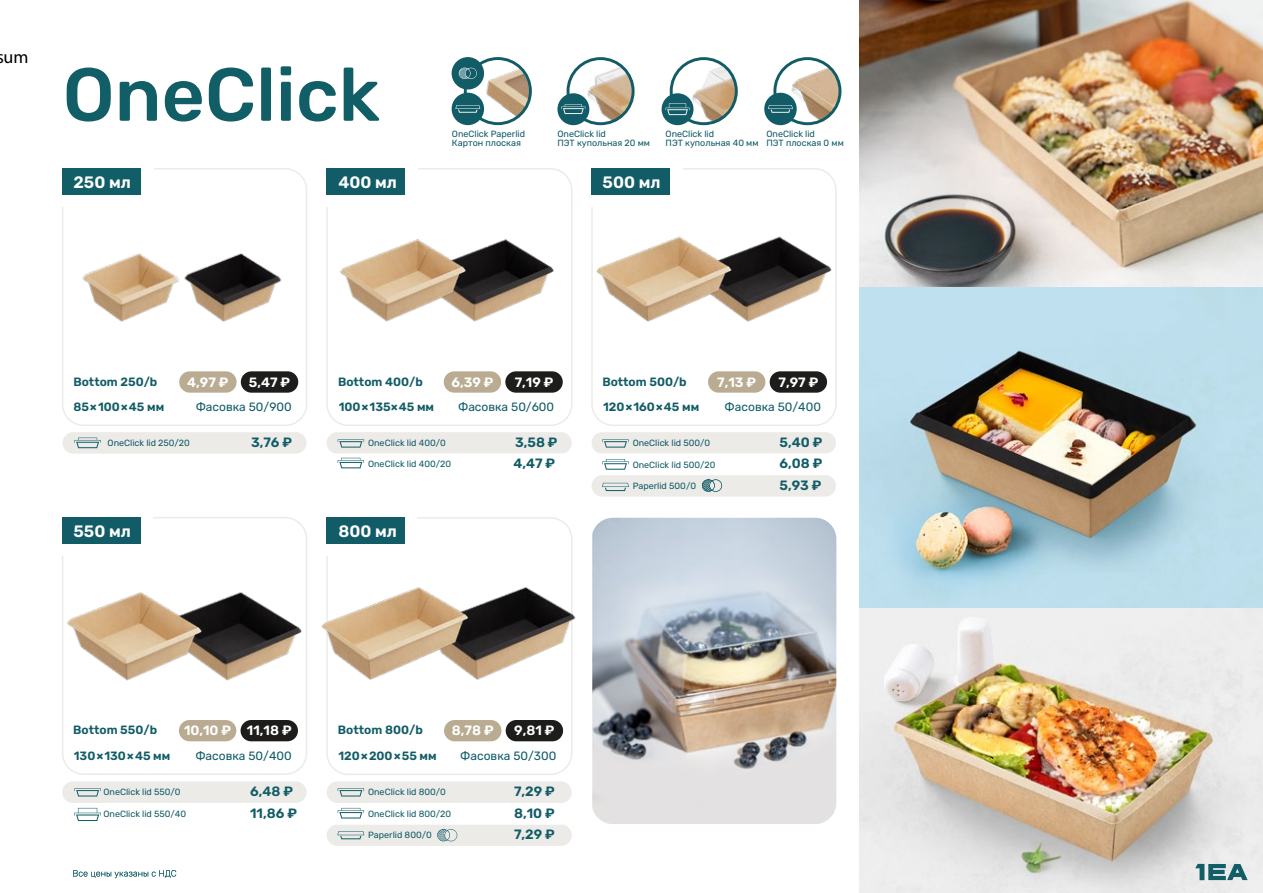
<style>
.page{position:relative;width:1263px;height:893px;background:#fff}
.page>*{position:absolute;margin:0;border:0;box-sizing:border-box;transform-origin:0 0}
.t1{font:500 75px "Rubik";color:#115e67}
.t2{font:18px "Myriad Pro";color:#000}
.t3{font:600 16.5px "Rubik";color:#fff}
.t4{font:600 13.5px/21.3px "Rubik";color:#115c66}
.t5{font:600 13.5px "Rubik";color:#fff}
.t6{font:600 12px/24.9px "Rubik";color:#115c66}
.t7{font:12px "Rubik";color:#115c66}
.t8{font:9px/9px "Rubik";color:#115c66}
</style>
<div class="page">
<img style="left:859px;top:574px;width:404px;height:319px">
<div style="left:326px;top:517px;width:246px;height:258px;border:2px solid #ebebe9;border-radius:21px"></div>
<div style="left:325px;top:517px;width:92px;height:39px;background:#fff"></div>
<div style="left:591px;top:168px;width:246px;height:258px;border:2px solid #ebebe9;border-radius:21px"></div>
<div style="left:62px;top:168px;width:245px;height:258px;border:2px solid #ebebe9;border-radius:21px"></div>
<div style="left:327px;top:432px;width:245px;height:22px;background:#edebe8;border-radius:11px"></div>
<div style="left:592px;top:432px;width:244px;height:22px;background:#edebe8;border-radius:11px"></div>
<div style="left:592px;top:475px;width:244px;height:22px;background:#edebe8;border-radius:11px"></div>
<div style="left:63px;top:432px;width:243px;height:22px;background:#edebe8;border-radius:11px"></div>
<div style="left:327px;top:781px;width:245px;height:22px;background:#edebe8;border-radius:11px"></div>
<div style="left:327px;top:824px;width:245px;height:22px;background:#edebe8;border-radius:11px"></div>
<div style="left:62px;top:781px;width:244px;height:22px;background:#edebe8;border-radius:11px"></div>
<div style="left:62px;top:168px;width:91px;height:39px;background:#fff"></div>
<div style="left:179px;top:371px;width:58px;height:22px;background:#b9ac92;border-radius:11px"></div>
<div style="left:241px;top:371px;width:57px;height:22px;background:#1d1d1b;border-radius:11px"></div>
<svg style="left:74px;top:438px;width:27px;height:10px"></svg>
<svg style="left:338px;top:458px;width:26px;height:10px"></svg>
<svg style="left:602px;top:459px;width:27px;height:11px"></svg>
<svg style="left:437px;top:829px;width:20px;height:12px"></svg>
<svg style="left:338px;top:439px;width:26px;height:9px"></svg>
<svg style="left:602px;top:439px;width:27px;height:9px"></svg>
<svg style="left:602px;top:483px;width:27px;height:8px"></svg>
<svg style="left:74px;top:788px;width:27px;height:8px"></svg>
<svg style="left:74px;top:808px;width:27px;height:13px"></svg>
<svg style="left:338px;top:788px;width:26px;height:8px"></svg>
<svg style="left:338px;top:808px;width:26px;height:10px"></svg>
<svg style="left:337px;top:831px;width:27px;height:8px"></svg>
<svg style="left:73px;top:870px;width:103px;height:8px"></svg>
<svg style="left:702px;top:479px;width:20px;height:13px"></svg>
<div style="left:62px;top:168px;width:78px;height:27px;background:#115e67"></div>
<div style="left:326px;top:168px;width:246px;height:258px;border:2px solid #ebebe9;border-radius:21px"></div>
<div style="left:327px;top:168px;width:91px;height:39px;background:#fff"></div>
<div style="left:327px;top:168px;width:78px;height:27px;background:#115c66"></div>
<div style="left:444px;top:371px;width:57px;height:22px;background:#b9ac92;border-radius:11px"></div>
<div style="left:505px;top:371px;width:58px;height:22px;background:#1d1d1b;border-radius:11px"></div>
<div style="left:708px;top:371px;width:57px;height:22px;background:#b9ac92;border-radius:11px"></div>
<div style="left:770px;top:371px;width:57px;height:22px;background:#1d1d1b;border-radius:11px"></div>
<div style="left:179px;top:720px;width:57px;height:21px;background:#b9ac92;border-radius:11px"></div>
<div style="left:241px;top:720px;width:57px;height:21px;background:#1d1d1b;border-radius:11px"></div>
<div style="left:444px;top:720px;width:57px;height:21px;background:#b9ac92;border-radius:11px"></div>
<div style="left:506px;top:720px;width:57px;height:21px;background:#1d1d1b;border-radius:11px"></div>
<div style="left:591px;top:168px;width:91px;height:39px;background:#fff"></div>
<div style="left:592px;top:168px;width:78px;height:27px;background:#115c66"></div>
<div style="left:62px;top:517px;width:245px;height:258px;border:2px solid #ebebe9;border-radius:21px"></div>
<div style="left:61px;top:517px;width:92px;height:39px;background:#fff"></div>
<div style="left:62px;top:517px;width:78px;height:26px;background:#115c66"></div>
<div style="left:327px;top:517px;width:78px;height:27px;background:#115c66"></div>
<svg style="left:557px;top:93px;width:32px;height:32px"></svg>
<svg style="left:561px;top:57px;width:74px;height:68px"></svg>
<svg style="left:662px;top:93px;width:31px;height:32px"></svg>
<svg style="left:666px;top:57px;width:72px;height:68px"></svg>
<svg style="left:764px;top:93px;width:33px;height:32px"></svg>
<svg style="left:768px;top:57px;width:73px;height:68px"></svg>
<div style="left:452px;top:93px;width:32px;height:32px;background:#115c66;border-radius:50%"></div>
<div style="left:452px;top:57px;width:32px;height:33px;background:#115c66;border-radius:50%"></div>
<svg style="left:455px;top:57px;width:77px;height:68px"></svg>
<img style="left:195px;top:253px;width:87px;height:69px">
<img style="left:82px;top:253px;width:113px;height:69px">
<img style="left:479px;top:239px;width:76px;height:81px">
<img style="left:327px;top:216px;width:152px;height:113px">
<img style="left:741px;top:213px;width:96px;height:115px">
<img style="left:591px;top:213px;width:150px;height:115px">
<img style="left:212px;top:573px;width:95px;height:114px">
<img style="left:62px;top:573px;width:150px;height:114px">
<img style="left:472px;top:572px;width:104px;height:115px">
<img style="left:321px;top:572px;width:151px;height:115px">
<img style="left:592px;top:518px;width:244px;height:306px">
<img style="left:859px;top:0;width:404px;height:316px">
<img style="left:859px;top:287px;width:403px;height:320px">
<svg style="left:1195px;top:864px;width:52px;height:16px"></svg>
<h2 class="t2" style="left:-4px;top:46px;width:34px">sum</h2>
<h1 class="t1" style="left:63px;top:53px;width:319px">OneClick</h1>
<h3 class="t3" style="left:73px;top:173px;width:59px">250 мл</h3>
<h3 class="t3" style="left:338px;top:173px;width:60px">400 мл</h3>
<p class="t8" style="left:452px;top:130px;width:75px">OneClick Paperlid<br>Картон плоская</p>
<p class="t8" style="left:557px;top:130px;width:94px">OneClick lid<br>ПЭТ купольная 20 мм</p>
<p class="t8" style="left:666px;top:130px;width:94px">OneClick lid<br>ПЭТ купольная 40 мм</p>
<p class="t8" style="left:766px;top:130px;width:79px">OneClick lid<br>ПЭТ плоская 0 мм</p>
<h3 class="t3" style="left:603px;top:173px;width:60px">500 мл</h3>
<h3 class="t6" style="left:73px;top:370px;width:85px">Bottom 250/b</h3>
<h3 class="t5" style="left:187px;top:374px;width:43px">4,97 ₽</h3>
<h3 class="t5" style="left:249px;top:374px;width:43px">5,47 ₽</h3>
<h3 class="t6" style="left:73px;top:394px;width:92px">85×100×45 мм</h3>
<h3 class="t7" style="left:196px;top:400px;width:98px">Фасовка 50/900</h3>
<p class="t8" style="left:108px;top:439px;width:84px">OneClick lid 250/20</p>
<h3 class="t4" style="left:251px;top:432px;width:43px">3,76 ₽</h3>
<h3 class="t6" style="left:338px;top:370px;width:98px">Bottom 400/b<br>100×135×45 мм</h3>
<h3 class="t6" style="left:602px;top:370px;width:98px">Bottom 500/b<br>120×160×45 мм</h3>
<h3 class="t5" style="left:451px;top:374px;width:43px">6,39 ₽</h3>
<h3 class="t5" style="left:515px;top:374px;width:40px">7,19 ₽</h3>
<h3 class="t5" style="left:717px;top:374px;width:40px">7,13 ₽</h3>
<h3 class="t5" style="left:778px;top:374px;width:41px">7,97 ₽</h3>
<h3 class="t7" style="left:724px;top:400px;width:98px">Фасовка 50/400</h3>
<h3 class="t7" style="left:458px;top:400px;width:98px">Фасовка 50/600</h3>
<h3 class="t4" style="left:513px;top:432px;width:46px">3,58 ₽<br>4,47 ₽</h3>
<h3 class="t4" style="left:779px;top:432px;width:44px;text-align:justify">5,40 ₽ 6,08 ₽ 5,93 ₽</h3>
<p class="t8" style="left:368px;top:439px;width:79px">OneClick lid 400/0</p>
<p class="t8" style="left:368px;top:460px;width:85px">OneClick lid 400/20</p>
<p class="t8" style="left:633px;top:439px;width:79px">OneClick lid 500/0</p>
<p class="t8" style="left:633px;top:460px;width:84px">OneClick lid 500/20</p>
<p class="t8" style="left:633px;top:481px;width:65px">Paperlid 500/0</p>
<h3 class="t3" style="left:73px;top:522px;width:59px">550 мл</h3>
<h3 class="t3" style="left:338px;top:522px;width:60px">800 мл</h3>
<h3 class="t6" style="left:338px;top:718px;width:100px;line-height:25.5px">Bottom 800/b<br>120×200×55 мм</h3>
<h3 class="t6" style="left:73px;top:718px;width:99px;line-height:25.5px">Bottom 550/b<br>130×130×45 мм</h3>
<h3 class="t5" style="left:184px;top:723px;width:109px">10,10 ₽ 11,18 ₽</h3>
<h3 class="t5" style="left:452px;top:723px;width:43px">8,78 ₽</h3>
<h3 class="t5" style="left:514px;top:723px;width:42px">9,81 ₽</h3>
<h3 class="t7" style="left:195px;top:749px;width:98px">Фасовка 50/400</h3>
<h3 class="t7" style="left:460px;top:749px;width:98px">Фасовка 50/300</h3>
<h3 class="t4" style="left:514px;top:781px;width:42px;text-align:justify">7,29 ₽ 8,10 ₽ 7,29 ₽</h3>
<h3 class="t4" style="left:250px;top:781px;width:48px">6,48 ₽<br>11,86 ₽</h3>
<p class="t8" style="left:368px;top:788px;width:79px">OneClick lid 800/0</p>
<p class="t8" style="left:368px;top:809px;width:85px">OneClick lid 800/20</p>
<p class="t8" style="left:368px;top:830px;width:65px">Paperlid 800/0</p>
<p class="t8" style="left:103px;top:788px;width:79px">OneClick lid 550/0</p>
<p class="t8" style="left:103px;top:809px;width:84px">OneClick lid 550/40</p>
</div>
